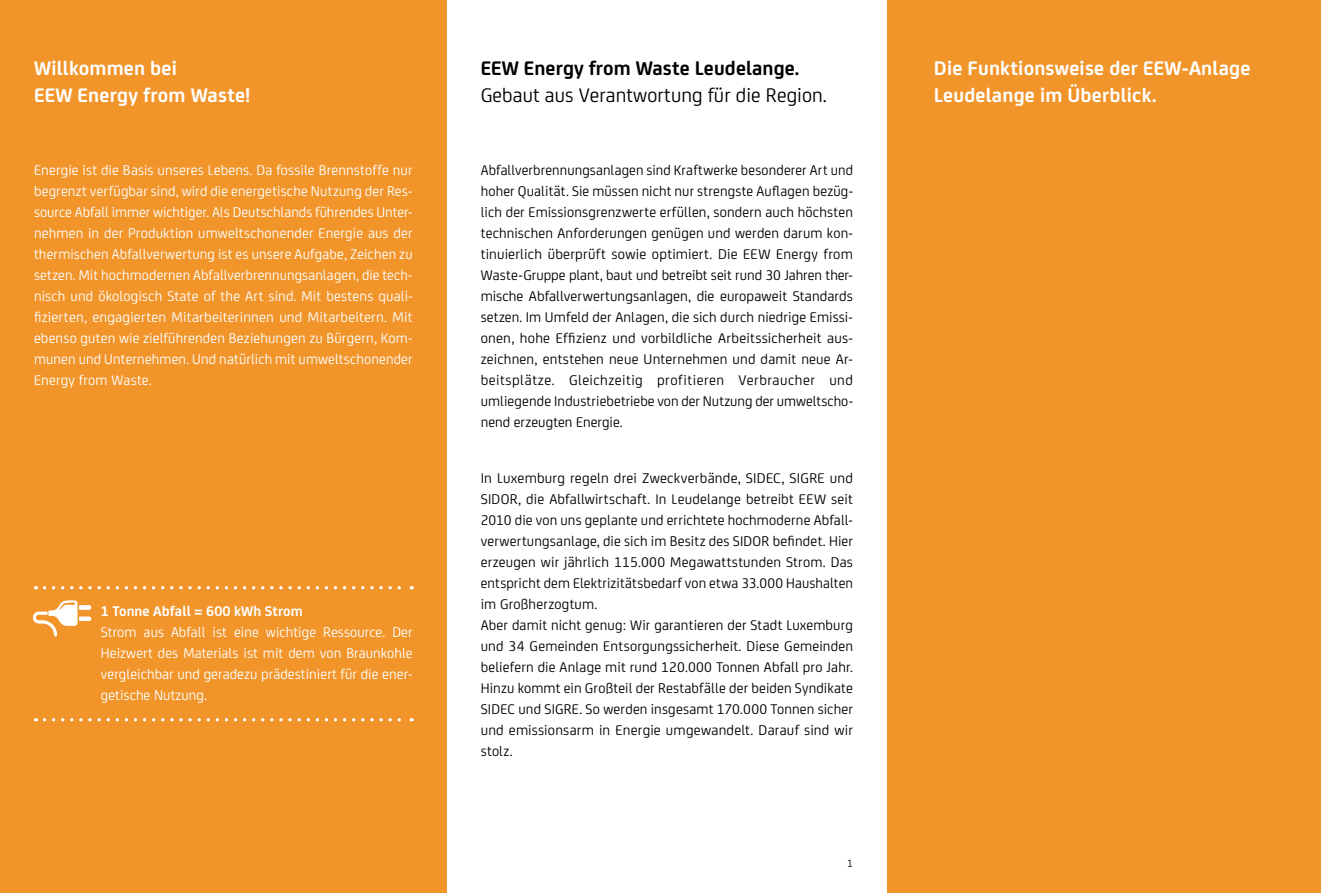
<style>
.page{position:relative;width:1321px;height:893px;background:#fff}
.page>*{position:absolute;margin:0;border:0;box-sizing:border-box;transform-origin:0 0}
.t1{font:700 21px/27px "EEW";letter-spacing:.01em;color:#fff}
.t2{font:21px "EEW";letter-spacing:.005em;color:#000}
.t3{font:700 21px "EEW";letter-spacing:.005em;color:#000}
.t4{font:15px/21px "EEW";letter-spacing:.015em;color:#000;text-align:justify}
.t5{font:15px/21px "EEW";letter-spacing:.005em;color:#fff;text-align:justify}
.t6{font:700 15px "EEW";letter-spacing:.005em;color:#fff}
.t7{font:11.25px "EEW";color:#000}
</style>
<div class="page">
<div style="left:887px;top:0;width:433px;height:893px;background:#f1952b"></div>
<div style="left:0;top:0;width:446px;height:893px;background:#f1952b"></div>
<svg style="left:44px;top:586px;width:368px;height:3px"></svg>
<svg style="left:44px;top:718px;width:368px;height:3px"></svg>
<svg style="left:33px;top:601px;width:58px;height:35px"></svg>
<h1 class="t1" style="left:34px;top:53px;width:217px">Willkommen bei<br>EEW Energy from Waste!</h1>
<h1 class="t1" style="left:933px;top:53px;width:318px">Die Funktionsweise der EEW-Anlage<br>Leudelange im Überblick.</h1>
<h1 class="t3" style="left:480px;top:53px;width:320px">EEW Energy from Waste Leudelange.</h1>
<h1 class="t2" style="left:480px;top:80px;width:348px">Gebaut aus Verantwortung für die Region.</h1>
<p class="t5" style="left:34px;top:159px;width:380px">Energie ist die Basis unseres Lebens. Da fossile Brennstoffe nur begrenzt verfügbar sind, wird die energetische Nutzung der Res&shy;source Abfall immer wichtiger. Als Deutschlands führendes Unter&shy;nehmen in der Produktion umweltschonender Energie aus der thermischen Abfallverwertung ist es unsere Aufgabe, Zeichen zu setzen. Mit hochmodernen Abfallverbrennungsanlagen, die tech&shy;nisch und ökologisch State of the Art sind. Mit bestens quali&shy;fizierten, engagierten Mitarbeiterinnen und Mitarbeitern. Mit ebenso guten wie zielführenden Beziehungen zu Bürgern, Kom&shy;munen und Unternehmen. Und natürlich mit umweltschonender Energy from Waste.</p>
<p class="t6" style="left:101px;top:600px;width:203px">1 Tonne Abfall = 600 kWh Strom</p>
<p class="t5" style="left:101px;top:621px;width:313px">Strom aus Abfall ist eine wichtige Ressource. Der Heizwert des Materials ist mit dem von Braunkohle vergleichbar und geradezu prädestiniert für die ener&shy;getische Nutzung.</p>
<p class="t4" style="left:480px;top:159px;width:374px">Abfallverbrennungsanlagen sind Kraftwerke besonderer Art und hoher Qualität. Sie müssen nicht nur strengste Auflagen bezüg&shy;lich der Emissionsgrenzwerte erfüllen, sondern auch höchsten technischen Anforderungen genügen und werden darum kon&shy;tinuierlich überprüft sowie optimiert. Die EEW Energy from Waste-Gruppe plant, baut und betreibt seit rund 30 Jahren ther&shy;mische Abfallverwertungsanlagen, die europaweit Standards setzen. Im Umfeld der Anlagen, die sich durch niedrige Emissi&shy;onen, hohe Effizienz und vorbildliche Arbeitssicherheit aus&shy;zeichnen, entstehen neue Unternehmen und damit neue Ar&shy;beitsplätze. Gleichzeitig profitieren Verbraucher und umliegende Industriebetriebe von der Nutzung der umweltscho&shy;nend erzeugten Energie.</p>
<p class="t4" style="left:480px;top:467px;width:374px;text-align:left">In Luxemburg regeln drei Zweckverbände, SIDEC, SIGRE und SIDOR, die Abfallwirtschaft. In Leudelange betreibt EEW seit 2010 die von uns geplante und errichtete hochmoderne Abfall&shy;verwertungsanlage, die sich im Besitz des SIDOR befindet. Hier erzeugen wir jährlich 115.000 Megawattstunden Strom. Das entspricht dem Elektrizitätsbedarf von etwa 33.000 Haushalten im Großherzogtum.<br>Aber damit nicht genug: Wir garantieren der Stadt Luxemburg und 34 Gemeinden Entsorgungssicherheit. Diese Gemeinden beliefern die Anlage mit rund 120.000 Tonnen Abfall pro Jahr.<br>Hinzu kommt ein Großteil der Restabfälle der beiden Syndikate SIDEC und SIGRE. So werden insgesamt 170.000 Tonnen sicher und emissionsarm in Energie umgewandelt. Darauf sind wir stolz.</p>
<p class="t7" style="left:847px;top:856px;width:7px">1</p>
</div>
